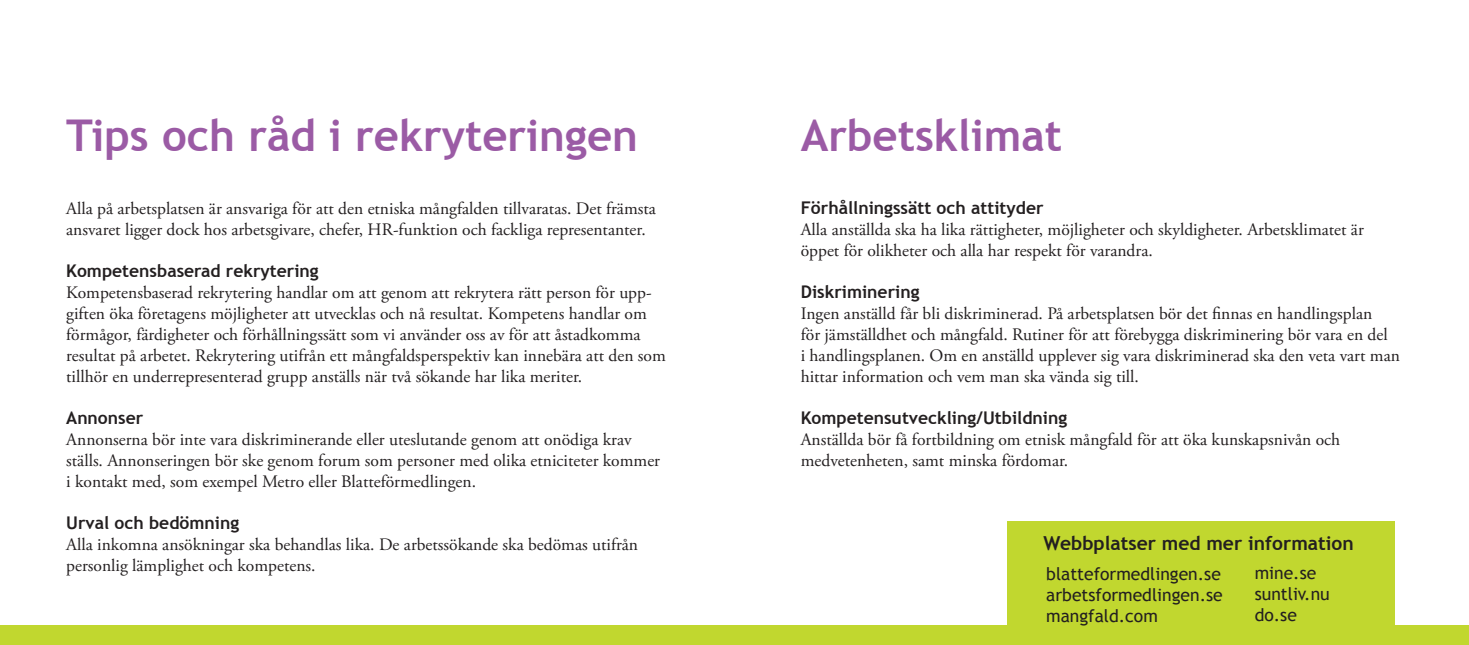
<style>
.page{position:relative;width:1469px;height:645px;background:#fff}
.page>*{position:absolute;margin:0;border:0;box-sizing:border-box;transform-origin:0 0}
.t1{font:700 43.75px "Trebuchet MS";color:#9b5ba5}
.t2{font:700 19.25px "Trebuchet MS";color:#231f20}
.t3{font:17.5px/21px "Adobe Garamond Pro";color:#231f20}
.t4{font:700 17.5px "Trebuchet MS";color:#231f20}
.t5{font:17.5px/21px "Trebuchet MS";color:#231f20;text-align:justify}
</style>
<div class="page">
<div style="left:1007px;top:521px;width:387px;height:110px;background:#c1d72f"></div>
<div style="left:0;top:626px;width:1468px;height:19px;background:#c1d72f"></div>
<h1 class="t1" style="left:66px;top:108px;width:573px">Tips och råd i rekryteringen</h1>
<p class="t3" style="left:66px;top:199px;width:591px">Alla på arbetsplatsen är ansvariga för att den etniska mångfalden tillvaratas. Det främsta ansvaret ligger dock hos arbetsgivare, chefer, HR-funktion och fackliga representanter.</p>
<p class="t4" style="left:66px;top:260px;width:254px">Kompetensbaserad rekrytering</p>
<p class="t3" style="left:66px;top:283px;width:601px">Kompetensbaserad rekrytering handlar om att genom att rekrytera rätt person för upp&shy;giften öka företagens möjligheter att utvecklas och nå resultat. Kompetens handlar om förmågor, färdigheter och förhållningssätt som vi använder oss av för att åstadkomma resultat på arbetet. Rekrytering utifrån ett mångfaldsperspektiv kan innebära att den som tillhör en underrepresenterad grupp anställs när två sökande har lika meriter.</p>
<p class="t4" style="left:66px;top:407px;width:79px">Annonser</p>
<p class="t3" style="left:66px;top:430px;width:595px">Annonserna bör inte vara diskriminerande eller uteslutande genom att onödiga krav ställs. Annonseringen bör ske genom forum som personer med olika etniciteter kommer i kontakt med, som exempel Metro eller Blatteförmedlingen.</p>
<p class="t4" style="left:66px;top:512px;width:174px">Urval och bedömning</p>
<p class="t3" style="left:66px;top:535px;width:573px">Alla inkomna ansökningar ska behandlas lika. De arbetssökande ska bedömas utifrån personlig lämplighet och kompetens.</p>
<h1 class="t1" style="left:800px;top:108px;width:263px">Arbetsklimat</h1>
<p class="t4" style="left:800px;top:197px;width:244px">Förhållningssätt och attityder</p>
<p class="t3" style="left:800px;top:220px;width:564px">Alla anställda ska ha lika rättigheter, möjligheter och skyldigheter. Arbetsklimatet är öppet för olikheter och alla har respekt för varandra.</p>
<p class="t4" style="left:800px;top:281px;width:120px">Diskriminering</p>
<p class="t3" style="left:800px;top:304px;width:600px">Ingen anställd får bli diskriminerad. På arbetsplatsen bör det finnas en handlingsplan<br>för jämställdhet och mångfald. Rutiner för att förebygga diskriminering bör vara en del<br>i handlingsplanen. Om en anställd upplever sig vara diskriminerad ska den veta vart man hittar information och vem man ska vända sig till.</p>
<p class="t4" style="left:800px;top:407px;width:268px">Kompetensutveckling/Utbildning</p>
<p class="t3" style="left:800px;top:430px;width:541px">Anställda bör få fortbildning om etnisk mångfald för att öka kunskapsnivån och medvetenheten, samt minska fördomar.</p>
<p class="t2" style="left:1043px;top:531px;width:312px">Webbplatser med mer information</p>
<p class="t5" style="left:1046px;top:563px;width:178px">blatteformedlingen.se arbetsformedlingen.se mangfald.com</p>
<p class="t5" style="left:1254px;top:562px;width:77px;text-align:left">mine.se suntliv.nu do.se</p>
</div>
